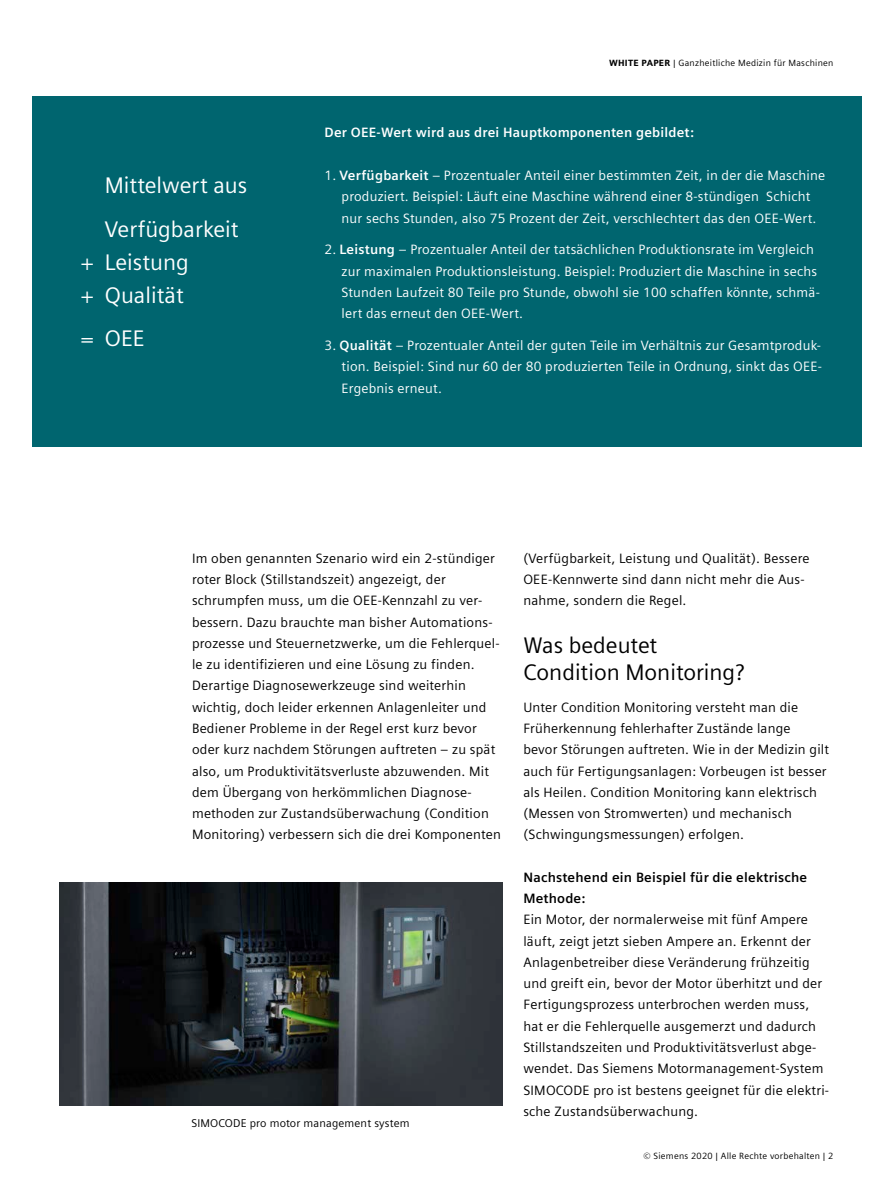
<style>
.page{position:relative;width:893px;height:1191px;background:#fff}
.page>*{position:absolute;margin:0;border:0;box-sizing:border-box;transform-origin:0 0}
.t1{font:22.5px/43.7px "Siemens Sans Global";color:#fff}
.t2{font:22.5px/26.5px "Siemens Sans Global";color:#000}
.t3{font:13.5px/21.3px "Siemens Sans Global";letter-spacing:.015em;color:#000}
.t4{font:13.5px/21.3px "Siemens Sans Global";letter-spacing:.015em;color:#fff}
.t5{font:700 13.5px/21.3px "Siemens Sans Global";letter-spacing:.015em;color:#000}
.t6{font:700 13.5px "Siemens Sans Global";letter-spacing:.015em;color:#fff}
.t7{font:11.25px "Siemens Sans Global";letter-spacing:.015em;color:#000}
.t8{font:9px "Siemens Sans Global";letter-spacing:.03em;color:#000}
.s1{font-family:"Siemens Sans";font-weight:900}
.s2{font-weight:700}
</style>
<div class="page">
<div style="left:32px;top:96px;width:829px;height:350px;background:#00656f"></div>
<img style="left:60px;top:882px;width:442px;height:224px">
<h1 class="t1" style="left:105px;top:164px;width:144px">Mittelwert aus<br>Verfügbarkeit</h1>
<h1 class="t1" style="left:81px;top:246px;width:110px;line-height:33px">+ Leistung + Qualität</h1>
<h1 class="t1" style="left:81px;top:318px;width:66px">= OEE</h1>
<p class="t8" style="left:609px;top:57px;width:226px"><span class="s1">WHITE PAPER</span> | Ganzheitliche Medizin für Maschinen</p>
<p class="t6" style="left:325px;top:125px;width:371px">Der OEE-Wert wird aus drei Hauptkomponenten gebildet:</p>
<p class="t4" style="left:342px;top:165px;width:485px;text-indent:-17px">1. <span class="s2">Verfügbarkeit</span> – Prozentualer Anteil einer bestimmten Zeit, in der die Maschine produziert. Beispiel: Läuft eine Maschine während einer 8-stündigen Schicht nur sechs Stunden, also 75 Prozent der Zeit, verschlechtert das den OEE-Wert.</p>
<p class="t4" style="left:342px;top:240px;width:480px;text-indent:-17px">2. <span class="s2">Leistung</span> – Prozentualer Anteil der tatsächlichen Produktionsrate im Vergleich zur maximalen Produktionsleistung. Beispiel: Produziert die Maschine in sechs Stunden Laufzeit 80 Teile pro Stunde, obwohl sie 100 schaffen könnte, schmä&shy;lert das erneut den OEE-Wert.</p>
<p class="t4" style="left:342px;top:335px;width:482px;text-indent:-17px">3. <span class="s2">Qualität</span> – Prozentualer Anteil der guten Teile im Verhältnis zur Gesamtproduk&shy;tion. Beispiel: Sind nur 60 der 80 produzierten Teile in Ordnung, sinkt das OEE-<br>Ergebnis erneut.</p>
<p class="t3" style="left:192px;top:548px;width:310px">Im oben genannten Szenario wird ein 2-stündiger roter Block (Stillstandszeit) angezeigt, der schrumpfen muss, um die OEE-Kennzahl zu ver&shy;bessern. Dazu brauchte man bisher Automations&shy;prozesse und Steuernetzwerke, um die Fehlerquel&shy;le zu identifizieren und eine Lösung zu finden.<br>Derartige Diagnosewerkzeuge sind weiterhin wichtig, doch leider erkennen Anlagenleiter und Bediener Probleme in der Regel erst kurz bevor oder kurz nachdem Störungen auftreten – zu spät also, um Produktivitätsverluste abzuwenden. Mit dem Übergang von herkömmlichen Diagnose&shy;methoden zur Zustandsüberwachung (Condition Monitoring) verbessern sich die drei Komponenten</p>
<p class="t3" style="left:523px;top:548px;width:288px">(Verfügbarkeit, Leistung und Qualität). Bessere<br>OEE-Kennwerte sind dann nicht mehr die Aus&shy;nahme, sondern die Regel.</p>
<h1 class="t2" style="left:523px;top:633px;width:223px">Was bedeutet<br>Condition Monitoring?</h1>
<p class="t3" style="left:523px;top:697px;width:307px">Unter Condition Monitoring versteht man die Früherkennung fehlerhafter Zustände lange<br>bevor Störungen auftreten. Wie in der Medizin gilt auch für Fertigungsanlagen: Vorbeugen ist besser als Heilen. Condition Monitoring kann elektrisch (Messen von Stromwerten) und mechanisch (Schwingungsmessungen) erfolgen.</p>
<p class="t5" style="left:523px;top:866px;width:285px">Nachstehend ein Beispiel für die elektrische<br>Methode:</p>
<p class="t3" style="left:523px;top:909px;width:307px">Ein Motor, der normalerweise mit fünf Ampere läuft, zeigt jetzt sieben Ampere an. Erkennt der Anlagenbetreiber diese Veränderung frühzeitig und greift ein, bevor der Motor überhitzt und der Fertigungsprozess unterbrochen werden muss, hat er die Fehlerquelle ausgemerzt und dadurch Stillstandszeiten und Produktivitätsverlust abge&shy;wendet. Das Siemens Motormanagement-System SIMOCODE pro ist bestens geeignet für die elektri&shy;sche Zustandsüberwachung.</p>
<p class="t7" style="left:191px;top:1115px;width:220px">SIMOCODE pro motor management system</p>
<p class="t8" style="left:643px;top:1149px;width:191px">© Siemens 2020 | Alle Rechte vorbehalten | 2</p>
</div>
